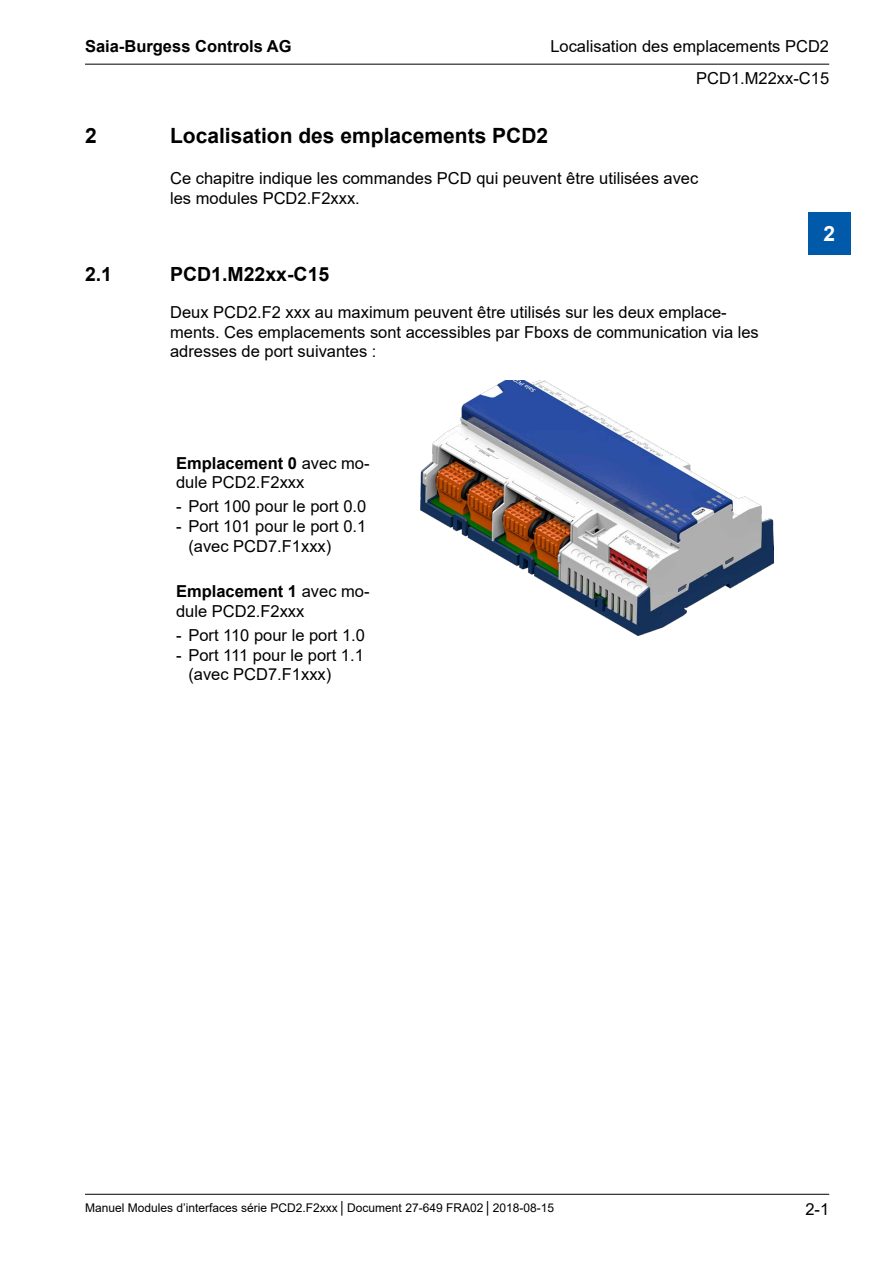
<style>
.page{position:relative;width:893px;height:1263px;background:#fff}
.page>*{position:absolute;margin:0;border:0;box-sizing:border-box;transform-origin:0 0}
.Ueberschrift_1{font:700 21px "Arial";color:#000}
.t1{font:700 21px "Arial";color:#fff}
.Ueberschrift_2{font:700 19.5px "Arial";color:#000}
.Fliesstext{font:16.5px/19.8px "Arial";color:#000}
.Fliesstext_linksbuen{font:16.5px/19.8px "Arial";color:#000}
.t2{font:700 16.5px "Arial";color:#000}
.t3{font:12px "Arial";color:#000}
.s1{font-weight:700}
</style>
<div class="page">
<hr style="left:85px;top:64px;width:744px;height:1px;background:#000">
<hr style="left:85px;top:1194px;width:744px;height:1px;background:#000">
<div style="left:808px;top:213px;width:42px;height:42px;background:#005aa9"></div>
<img style="left:421px;top:380px;width:353px;height:256px">
<p class="t2" style="left:85px;top:35px;width:208px">Saia-Burgess Controls AG</p>
<p class="Fliesstext" style="left:550px;top:37px;width:280px">Localisation des emplacements PCD2</p>
<p class="Fliesstext" style="left:696px;top:68px;width:134px">PCD1.M22xx-C15</p>
<p class="Ueberschrift_1" style="left:85px;top:121px;width:13px">2</p>
<p class="Ueberschrift_1" style="left:170px;top:121px;width:380px">Localisation des emplacements PCD2</p>
<p class="Fliesstext" style="left:170px;top:168px;width:530px">Ce chapitre indique les commandes PCD qui peuvent être utilisées avec les modules PCD2.F2xxx.</p>
<p class="Ueberschrift_2" style="left:85px;top:260px;width:29px">2.1</p>
<p class="Ueberschrift_2" style="left:170px;top:260px;width:161px">PCD1.M22xx-C15</p>
<p class="Fliesstext" style="left:170px;top:302px;width:590px">Deux PCD2.F2 xxx au maximum peuvent être utilisés sur les deux emplace&shy;ments. Ces emplacements sont accessibles par Fboxs de communication via les adresses de port suivantes :</p>
<p class="Fliesstext_linksbuen" style="left:176px;top:453px;width:195px"><span class="s1">Emplacement 0</span> avec mo&shy;dule PCD2.F2xxx</p>
<p class="Fliesstext" style="left:176px;top:496px;width:192px">- Port 100 pour le port 0.0</p>
<p class="Fliesstext" style="left:188px;top:516px;width:179px;text-indent:-12px">- Port 101 pour le port 0.1 (avec PCD7.F1xxx)</p>
<p class="Fliesstext_linksbuen" style="left:176px;top:581px;width:195px"><span class="s1">Emplacement 1</span> avec mo&shy;dule PCD2.F2xxx</p>
<p class="Fliesstext" style="left:176px;top:625px;width:190px">- Port 110 pour le port 1.0</p>
<p class="Fliesstext" style="left:188px;top:645px;width:177px;text-indent:-12px">- Port 111 pour le port 1.1 (avec PCD7.F1xxx)</p>
<p class="t1" style="left:823px;top:218px;width:13px">2</p>
<p class="t3" style="left:85px;top:1200px;width:471px">Manuel Modules d’interfaces série PCD2.F2xxx │ Document 27-649 FRA02 │ 2018-08-15</p>
<p class="Fliesstext" style="left:805px;top:1200px;width:25px">2-1</p>
</div>
